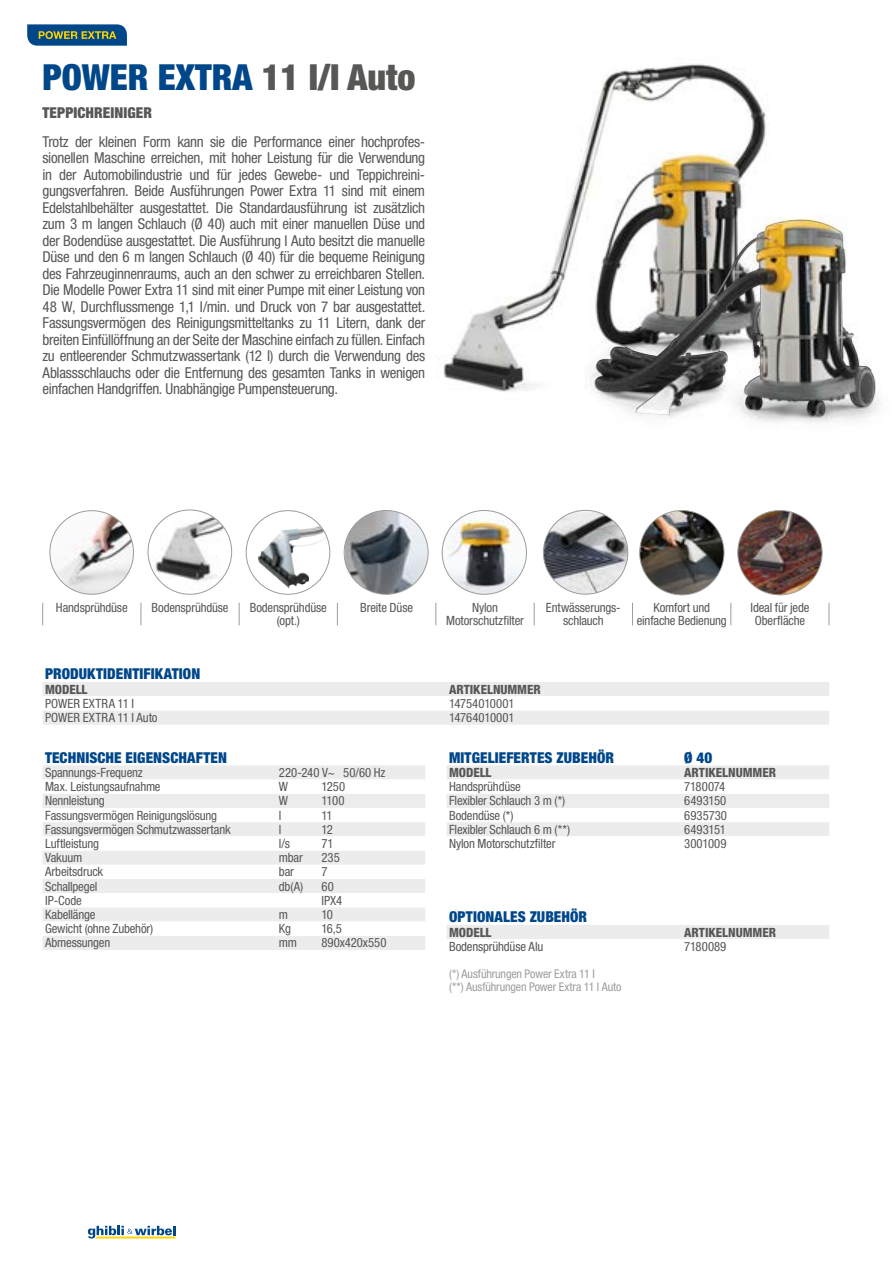
<style>
.page{position:relative;width:893px;height:1263px;background:#fff}
.page>*{position:absolute;margin:0;border:0;box-sizing:border-box;transform-origin:0 0}
._1-TitoloMacchina{font:900 condensed 36px "Helvetica Neue LT Std";color:#00478a}
._4-Testo_descrizione{font:condensed 15px/16.5px "Helvetica Neue LT Std";letter-spacing:-.02em;color:#575756;text-align:justify}
._3-titoloTabella{font:900 condensed 15px "Helvetica Neue LT Std";letter-spacing:.005em;color:#00478a}
._2-sottotitolo{font:900 condensed 15px "Helvetica Neue LT Std";letter-spacing:.005em;color:#575756}
._5-Testo_tabella_a_s{font:condensed 12.75px "Helvetica Neue LT Std";letter-spacing:-.015em;color:#575756}
._5-Testo_tabella-al{font:condensed 12.75px/13.5px "Helvetica Neue LT Std";letter-spacing:-.01em;color:#575756;text-align:center}
._3b-SottotitoloTabel{font:800 condensed 12.75px "Helvetica Neue LT Std";letter-spacing:-.005em;color:#575756}
._5-Testo_tabella_a_s-2{font:condensed 12.75px "Helvetica Neue LT Std";letter-spacing:.005em;color:#575756}
._5-Testo_tabella_a_s-3{font:condensed 12.75px "Helvetica Neue LT Std";letter-spacing:.01em;color:#575756}
._7-note{font:condensed 12px "Helvetica Neue LT Std";letter-spacing:-.01em;color:#9d9d9c}
.s1{color:#575756}
</style>
<div class="page">
<img style="left:442px;top:510px;width:85px;height:85px">
<svg style="left:344px;top:510px;width:84px;height:85px"></svg>
<img style="left:50px;top:511px;width:83px;height:83px;border-radius:42px">
<img style="left:443px;top:63px;width:323px;height:329px">
<img style="left:538px;top:121px;width:342px;height:302px">
<svg style="left:148px;top:510px;width:84px;height:85px"></svg>
<svg style="left:246px;top:510px;width:84px;height:85px"></svg>
<img style="left:640px;top:510px;width:84px;height:85px;border-radius:42px">
<img style="left:738px;top:510px;width:84px;height:85px;border-radius:42px">
<svg style="left:543px;top:510px;width:85px;height:84px"></svg>
<svg style="left:43px;top:682px;width:786px;height:43px"></svg>
<div style="left:43px;top:765px;width:382px;height:185px;background:#ececec"></div>
<svg style="left:43px;top:779px;width:382px;height:157px"></svg>
<div style="left:447px;top:765px;width:382px;height:14px;background:#ececec"></div>
<svg style="left:447px;top:794px;width:382px;height:145px"></svg>
<svg style="left:829px;top:603px;width:1px;height:22px"></svg>
<svg style="left:42px;top:603px;width:1px;height:22px"></svg>
<svg style="left:141px;top:603px;width:1px;height:22px"></svg>
<svg style="left:239px;top:603px;width:1px;height:22px"></svg>
<svg style="left:337px;top:603px;width:1px;height:22px"></svg>
<svg style="left:632px;top:603px;width:1px;height:22px"></svg>
<svg style="left:731px;top:603px;width:1px;height:22px"></svg>
<svg style="left:436px;top:603px;width:1px;height:22px"></svg>
<svg style="left:534px;top:603px;width:1px;height:22px"></svg>
<svg style="left:88px;top:1226px;width:87px;height:12px"></svg>
<svg style="left:27px;top:24px;width:100px;height:22px"></svg>
<p class="_1-TitoloMacchina" style="left:43px;top:55px;width:374px">POWER EXTRA <span class="s1">11 I/I Auto</span></p>
<p class="_2-sottotitolo" style="left:43px;top:103px;width:111px">TEPPICHREINIGER</p>
<p class="_4-Testo_descrizione" style="left:43px;top:133px;width:384px">Trotz der kleinen Form kann sie die Performance einer hochprofes&shy;sionellen Maschine erreichen, mit hoher Leistung für die Verwendung in der Automobilindustrie und für jedes Gewebe- und Teppichreini&shy;gungsverfahren. Beide Ausführungen Power Extra 11 sind mit einem Edelstahlbehälter ausgestattet. Die Standardausführung ist zusätzlich zum 3 m langen Schlauch (Ø 40) auch mit einer manuellen Düse und der Bodendüse ausgestattet. Die Ausführung I Auto besitzt die manuelle Düse und den 6 m langen Schlauch (Ø 40) für die bequeme Reinigung des Fahrzeuginnenraums, auch an den schwer zu erreichbaren Stellen.<br>Die Modelle Power Extra 11 sind mit einer Pumpe mit einer Leistung von 48 W, Durchflussmenge 1,1 I/min. und Druck von 7 bar ausgestattet.<br>Fassungsvermögen des Reinigungsmitteltanks zu 11 Litern, dank der breiten Einfüllöffnung an der Seite der Maschine einfach zu füllen. Einfach zu entleerender Schmutzwassertank (12 l) durch die Verwendung des Ablassschlauchs oder die Entfernung des gesamten Tanks in wenigen einfachen Handgriffen. Unabhängige Pumpensteuerung.</p>
<p class="_5-Testo_tabella-al" style="left:56px;top:600px;width:73px">Handsprühdüse</p>
<p class="_5-Testo_tabella-al" style="left:152px;top:600px;width:79px">Bodensprühdüse</p>
<p class="_5-Testo_tabella-al" style="left:250px;top:600px;width:79px">Bodensprühdüse (opt.)</p>
<p class="_5-Testo_tabella-al" style="left:360px;top:600px;width:54px">Breite Düse</p>
<p class="_5-Testo_tabella-al" style="left:446px;top:600px;width:79px">Nylon<br>Motorschutzfilter</p>
<p class="_5-Testo_tabella-al" style="left:546px;top:600px;width:76px">Entwässerungs&shy;schlauch</p>
<p class="_5-Testo_tabella-al" style="left:637px;top:600px;width:91px">Komfort und einfache Bedienung</p>
<p class="_5-Testo_tabella-al" style="left:750px;top:600px;width:60px">Ideal für jede<br>Oberfläche</p>
<p class="_3-titoloTabella" style="left:45px;top:665px;width:157px">PRODUKTIDENTIFIKATION</p>
<p class="_3b-SottotitoloTabel" style="left:45px;top:681px;width:44px">MODELL</p>
<p class="_3b-SottotitoloTabel" style="left:449px;top:681px;width:93px">ARTIKELNUMMER</p>
<p class="_5-Testo_tabella_a_s-3" style="left:45px;top:696px;width:90px">POWER EXTRA 11 I</p>
<p class="_5-Testo_tabella_a_s" style="left:449px;top:696px;width:67px">14754010001</p>
<p class="_5-Testo_tabella_a_s-2" style="left:45px;top:710px;width:114px">POWER EXTRA 11 I Auto</p>
<p class="_5-Testo_tabella_a_s" style="left:449px;top:710px;width:67px">14764010001</p>
<p class="_3-titoloTabella" style="left:45px;top:748px;width:183px">TECHNISCHE EIGENSCHAFTEN</p>
<p class="_5-Testo_tabella_a_s" style="left:45px;top:765px;width:99px">Spannungs-Frequenz</p>
<p class="_5-Testo_tabella_a_s" style="left:279px;top:765px;width:108px">220-240 V~ 50/60 Hz</p>
<p class="_5-Testo_tabella_a_s" style="left:45px;top:779px;width:117px">Max. Leistungsaufnahme</p>
<p class="_5-Testo_tabella_a_s" style="left:279px;top:779px;width:11px">W</p>
<p class="_5-Testo_tabella_a_s" style="left:321px;top:779px;width:25px">1250</p>
<p class="_5-Testo_tabella_a_s" style="left:45px;top:793px;width:61px">Nennleistung</p>
<p class="_5-Testo_tabella_a_s" style="left:279px;top:793px;width:11px">W</p>
<p class="_5-Testo_tabella_a_s" style="left:321px;top:793px;width:24px">1100</p>
<p class="_5-Testo_tabella_a_s" style="left:45px;top:808px;width:174px">Fassungsvermögen Reinigungslösung</p>
<p class="_5-Testo_tabella_a_s" style="left:279px;top:808px;width:4px">l</p>
<p class="_5-Testo_tabella_a_s" style="left:321px;top:808px;width:13px">11</p>
<p class="_5-Testo_tabella_a_s" style="left:45px;top:822px;width:187px">Fassungsvermögen Schmutzwassertank</p>
<p class="_5-Testo_tabella_a_s" style="left:279px;top:822px;width:4px">l</p>
<p class="_5-Testo_tabella_a_s" style="left:321px;top:822px;width:13px">12</p>
<p class="_5-Testo_tabella_a_s" style="left:45px;top:836px;width:56px">Luftleistung</p>
<p class="_5-Testo_tabella_a_s" style="left:279px;top:836px;width:13px">l/s</p>
<p class="_5-Testo_tabella_a_s" style="left:321px;top:836px;width:14px">71</p>
<p class="_5-Testo_tabella_a_s" style="left:45px;top:850px;width:39px">Vakuum</p>
<p class="_5-Testo_tabella_a_s" style="left:279px;top:850px;width:26px">mbar</p>
<p class="_5-Testo_tabella_a_s" style="left:321px;top:850px;width:20px">235</p>
<p class="_5-Testo_tabella_a_s" style="left:45px;top:864px;width:60px">Arbeitsdruck</p>
<p class="_5-Testo_tabella_a_s" style="left:279px;top:864px;width:17px">bar</p>
<p class="_5-Testo_tabella_a_s" style="left:321px;top:864px;width:8px">7</p>
<p class="_5-Testo_tabella_a_s" style="left:45px;top:879px;width:54px">Schallpegel</p>
<p class="_5-Testo_tabella_a_s" style="left:279px;top:879px;width:26px">db(A)</p>
<p class="_5-Testo_tabella_a_s" style="left:321px;top:879px;width:14px">60</p>
<p class="_5-Testo_tabella_a_s" style="left:45px;top:893px;width:38px">IP-Code</p>
<p class="_5-Testo_tabella_a_s" style="left:321px;top:893px;width:22px">IPX4</p>
<p class="_5-Testo_tabella_a_s" style="left:45px;top:907px;width:52px">Kabellänge</p>
<p class="_5-Testo_tabella_a_s" style="left:279px;top:907px;width:11px">m</p>
<p class="_5-Testo_tabella_a_s" style="left:321px;top:907px;width:13px">10</p>
<p class="_5-Testo_tabella_a_s" style="left:45px;top:921px;width:110px">Gewicht (ohne Zubehör)</p>
<p class="_5-Testo_tabella_a_s" style="left:279px;top:921px;width:14px">Kg</p>
<p class="_5-Testo_tabella_a_s" style="left:321px;top:921px;width:22px">16,5</p>
<p class="_5-Testo_tabella_a_s" style="left:45px;top:935px;width:67px">Abmessungen</p>
<p class="_5-Testo_tabella_a_s" style="left:279px;top:935px;width:20px">mm</p>
<p class="_5-Testo_tabella_a_s" style="left:321px;top:935px;width:66px">890x420x550</p>
<p class="_3-titoloTabella" style="left:449px;top:748px;width:167px">MITGELIEFERTES ZUBEHÖR</p>
<p class="_3-titoloTabella" style="left:684px;top:748px;width:30px">Ø 40</p>
<p class="_3b-SottotitoloTabel" style="left:449px;top:764px;width:44px">MODELL</p>
<p class="_3b-SottotitoloTabel" style="left:684px;top:764px;width:93px">ARTIKELNUMMER</p>
<p class="_5-Testo_tabella_a_s" style="left:449px;top:779px;width:73px">Handsprühdüse</p>
<p class="_5-Testo_tabella_a_s" style="left:684px;top:779px;width:42px">7180074</p>
<p class="_5-Testo_tabella_a_s" style="left:449px;top:793px;width:118px">Flexibler Schlauch 3 m (*)</p>
<p class="_5-Testo_tabella_a_s" style="left:684px;top:793px;width:44px">6493150</p>
<p class="_5-Testo_tabella_a_s" style="left:449px;top:808px;width:66px">Bodendüse (*)</p>
<p class="_5-Testo_tabella_a_s" style="left:684px;top:808px;width:44px">6935730</p>
<p class="_5-Testo_tabella_a_s" style="left:449px;top:822px;width:123px">Flexibler Schlauch 6 m (**)</p>
<p class="_5-Testo_tabella_a_s" style="left:684px;top:822px;width:43px">6493151</p>
<p class="_5-Testo_tabella_a_s" style="left:449px;top:836px;width:108px">Nylon Motorschutzfilter</p>
<p class="_5-Testo_tabella_a_s-2" style="left:684px;top:836px;width:44px">3001009</p>
<p class="_3-titoloTabella" style="left:449px;top:908px;width:140px">OPTIONALES ZUBEHÖR</p>
<p class="_3b-SottotitoloTabel" style="left:449px;top:924px;width:44px">MODELL</p>
<p class="_3b-SottotitoloTabel" style="left:684px;top:924px;width:93px">ARTIKELNUMMER</p>
<p class="_5-Testo_tabella_a_s" style="left:449px;top:939px;width:96px">Bodensprühdüse Alu</p>
<p class="_5-Testo_tabella_a_s" style="left:684px;top:939px;width:44px">7180089</p>
<p class="_7-note" style="left:449px;top:967px;width:147px">(*) Ausführungen Power Extra 11 I</p>
<p class="_7-note" style="left:449px;top:980px;width:174px">(**) Ausführungen Power Extra 11 I Auto</p>
</div>
